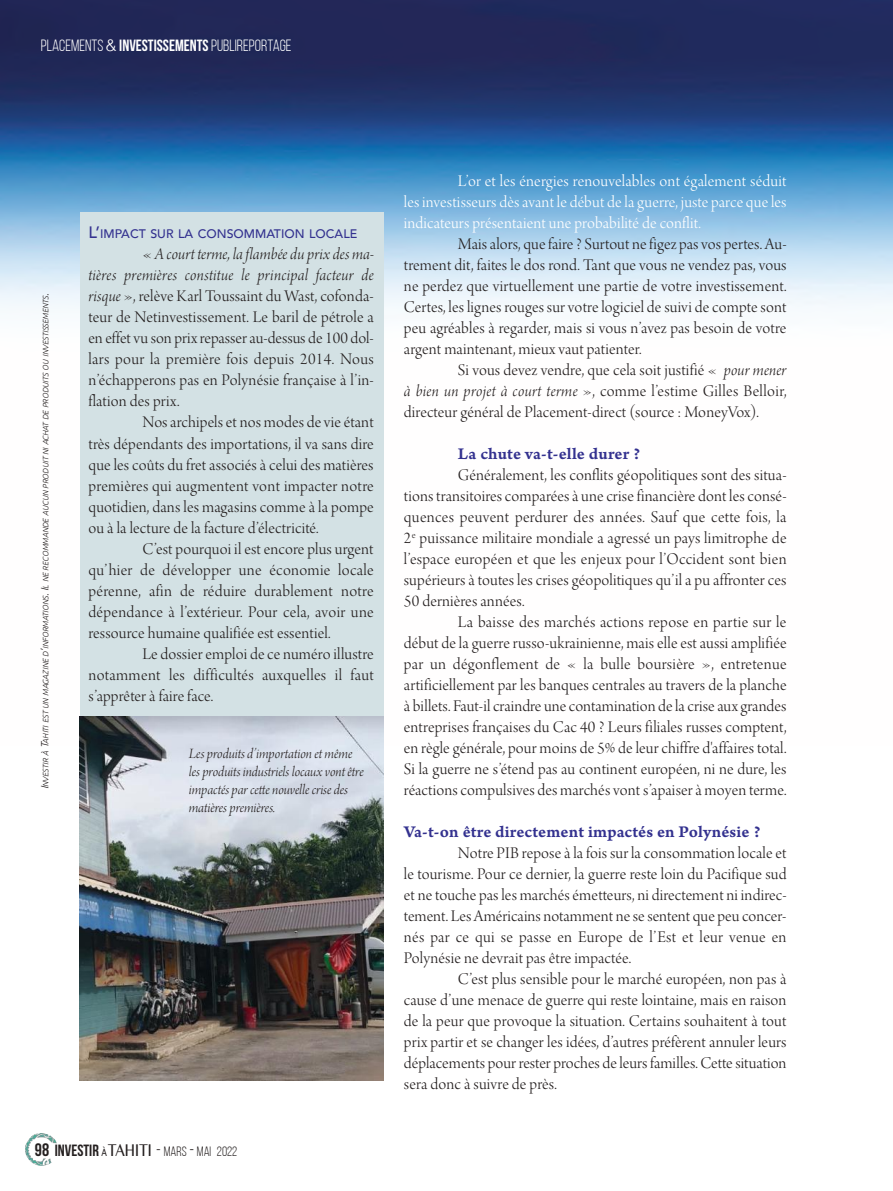
<style>
.page{position:relative;width:893px;height:1191px;background:#fff}
.page>*{position:absolute;margin:0;border:0;box-sizing:border-box;transform-origin:0 0}
.t1{font:17.25px/21px "Arno Pro Light Display";letter-spacing:.01em;color:#241f1f;text-align:justify}
.t2{font:17.25px/21px "Arno Pro Light Display";letter-spacing:.01em;color:#fff;text-align:justify}
.t3{font:17.25px/21px "Arno Pro Light Italic Display";letter-spacing:.015em;color:#241f1f;text-align:right}
.t4{font:17.25px "Arno Pro Smbd Caption";letter-spacing:.01em;color:#33318f}
.t5{font:16.35px "Bebas Neue";color:#fff}
.t6{font:15px/18px "Arno Pro Light Italic Display";color:#241f1f}
.t7{font:13.5px "Bebas Neue";color:#241f1f}
.t8{font:500 12.3px "Avenir";color:#33318f}
.t9{font:italic 300 7.8px "Ubuntu";letter-spacing:-.03em;color:#241f1f}
.s1{font-family:"Helvetica";font-weight:300}
.s2{font-style:inherit}
.s3{font-size:10.5px}
.s4{font-size:16.5px}
.s5{font-family:"Arno Pro Light Display"}
.s6{font-family:"Arno Pro Light Italic Display"}
.s7{font-size:18px}
.s8{font-size:16.35px}
.s9{font-family:"Lucida Grande";font-size:10.05px}
.s10{font-family:"Malayalam MN";font-size:17.1px}
</style>
<div class="page">
<img style="left:0;top:0;width:893px;height:745px">
<img style="left:25px;top:1133px;width:32px;height:32px">
<div style="left:80px;top:212px;width:304px;height:505px;background:#d3e1e4"></div>
<img style="left:80px;top:717px;width:303px;height:363px">
<p class="t5" style="left:41px;top:38px;width:252px">PLACEMENTS <span class="s1">&amp;</span> <span class="s2">INVESTISSEMENTS</span> PUBLIREPORTAGE</p>
<p class="t9" style="left:41px;top:789px;width:497px;rotate:-90deg"><span class="s3">I</span>NVESTIR À <span class="s3">T</span>AHITI EST UN MAGAZINE D<span class="s3">’</span>INFORMATIONS<span class="s3">. I</span>L NE RECOMMANDE AUCUN PRODUIT NI ACHAT DE PRODUITS OU INVESTISSEMENTS<span class="s3">.</span></p>
<p class="t8" style="left:88px;top:226px;width:270px"><span class="s4">L’</span>IMPACT SUR LA CONSOMMATION LOCALE</p>
<p class="t3" style="left:88px;top:245px;width:287px"><span class="s5">«</span> A court terme, la flambée du prix des ma-<br>tières premières constitue le principal facteur de</p>
<p class="t1" style="left:88px;top:287px;width:287px"><span class="s6">risque</span> », relève Karl Toussaint du Wast, cofonda&shy;teur de Netinvestissement. Le baril de pétrole a en effet vu son prix repasser au-dessus de 100 dol&shy;lars pour la première fois depuis 2014. Nous n’échapperons pas en Polynésie française à l’in&shy;flation des prix.</p>
<p class="t1" style="left:88px;top:413px;width:287px;text-indent:54px">Nos archipels et nos modes de vie étant très dépendants des importations, il va sans dire que les coûts du fret associés à celui des matières premières qui augmentent vont impacter notre quotidien, dans les magasins comme à la pompe ou à la lecture de la facture d’électricité.</p>
<p class="t1" style="left:88px;top:539px;width:287px;text-indent:54px">C’est pourquoi il est encore plus urgent qu’hier de développer une économie locale pérenne, afin de réduire durablement notre dépendance à l’extérieur. Pour cela, avoir une ressource humaine qualifiée est essentiel.</p>
<p class="t1" style="left:88px;top:644px;width:287px;text-indent:54px">Le dossier emploi de ce numéro illustre notamment les difficultés auxquelles il faut s’apprêter à faire face.</p>
<p class="t6" style="left:189px;top:746px;width:176px">Les produits d’importation et même les produits industriels locaux vont être impactés par cette nouvelle crise des matières premières.</p>
<p class="t7" style="left:35px;top:1145px;width:204px"><span class="s7">98</span> <span class="s8">INVESTIR</span> <span class="s9">À</span><span class="s10">TAHITI</span> <span class="s7">-</span> MARS <span class="s7">-</span> MAI 2022</p>
<p class="t2" style="left:404px;top:172px;width:384px;text-indent:54px">L’or et les énergies renouvelables ont également séduit les investisseurs dès avant le début de la guerre, juste parce que les indicateurs présentaient une probabilité de conflit.</p>
<p class="t1" style="left:404px;top:235px;width:384px;text-indent:54px">Mais alors, que faire ? Surtout ne figez pas vos pertes. Au&shy;trement dit, faites le dos rond. Tant que vous ne vendez pas, vous ne perdez que virtuellement une partie de votre investissement.<br>Certes, les lignes rouges sur votre logiciel de suivi de compte sont peu agréables à regarder, mais si vous n’avez pas besoin de votre argent maintenant, mieux vaut patienter.</p>
<p class="t1" style="left:404px;top:361px;width:384px;text-indent:54px">Si vous devez vendre, que cela soit justifié « <span class="s6">pour mener à bien un projet à court terme</span> », comme l’estime Gilles Belloir, directeur général de Placement-direct (source : MoneyVox).</p>
<p class="t4" style="left:458px;top:443px;width:184px">La chute va-t-elle durer ?</p>
<p class="t1" style="left:404px;top:466px;width:384px;text-indent:54px">Généralement, les conflits géopolitiques sont des situa&shy;tions transitoires comparées à une crise financière dont les consé&shy;quences peuvent perdurer des années. Sauf que cette fois, la 2<sup>e</sup> puissance militaire mondiale a agressé un pays limitrophe de l’espace européen et que les enjeux pour l’Occident sont bien supérieurs à toutes les crises géopolitiques qu’il a pu affronter ces 50 dernières années.</p>
<p class="t1" style="left:404px;top:613px;width:384px;text-indent:54px">La baisse des marchés actions repose en partie sur le début de la guerre russo-ukrainienne, mais elle est aussi amplifiée par un dégonflement de « la bulle boursière », entretenue artificiellement par les banques centrales au travers de la planche à billets. Faut-il craindre une contamination de la crise aux grandes entreprises françaises du Cac 40 ? Leurs filiales russes comptent, en règle générale, pour moins de 5% de leur chiffre d'affaires total.<br>Si la guerre ne s’étend pas au continent européen, ni ne dure, les réactions compulsives des marchés vont s’apaiser à moyen terme.</p>
<p class="t4" style="left:404px;top:821px;width:358px">Va-t-on être directement impactés en Polynésie ?</p>
<p class="t1" style="left:404px;top:844px;width:384px;text-indent:54px">Notre PIB repose à la fois sur la consommation locale et le tourisme. Pour ce dernier, la guerre reste loin du Pacifique sud et ne touche pas les marchés émetteurs, ni directement ni indirec&shy;tement. Les Américains notamment ne se sentent que peu concer&shy;nés par ce qui se passe en Europe de l’Est et leur venue en Polynésie ne devrait pas être impactée.</p>
<p class="t1" style="left:404px;top:970px;width:384px;text-indent:54px">C’est plus sensible pour le marché européen, non pas à cause d’une menace de guerre qui reste lointaine, mais en raison de la peur que provoque la situation. Certains souhaitent à tout prix partir et se changer les idées, d’autres préfèrent annuler leurs déplacements pour rester proches de leurs familles. Cette situation sera donc à suivre de près.</p>
</div>
